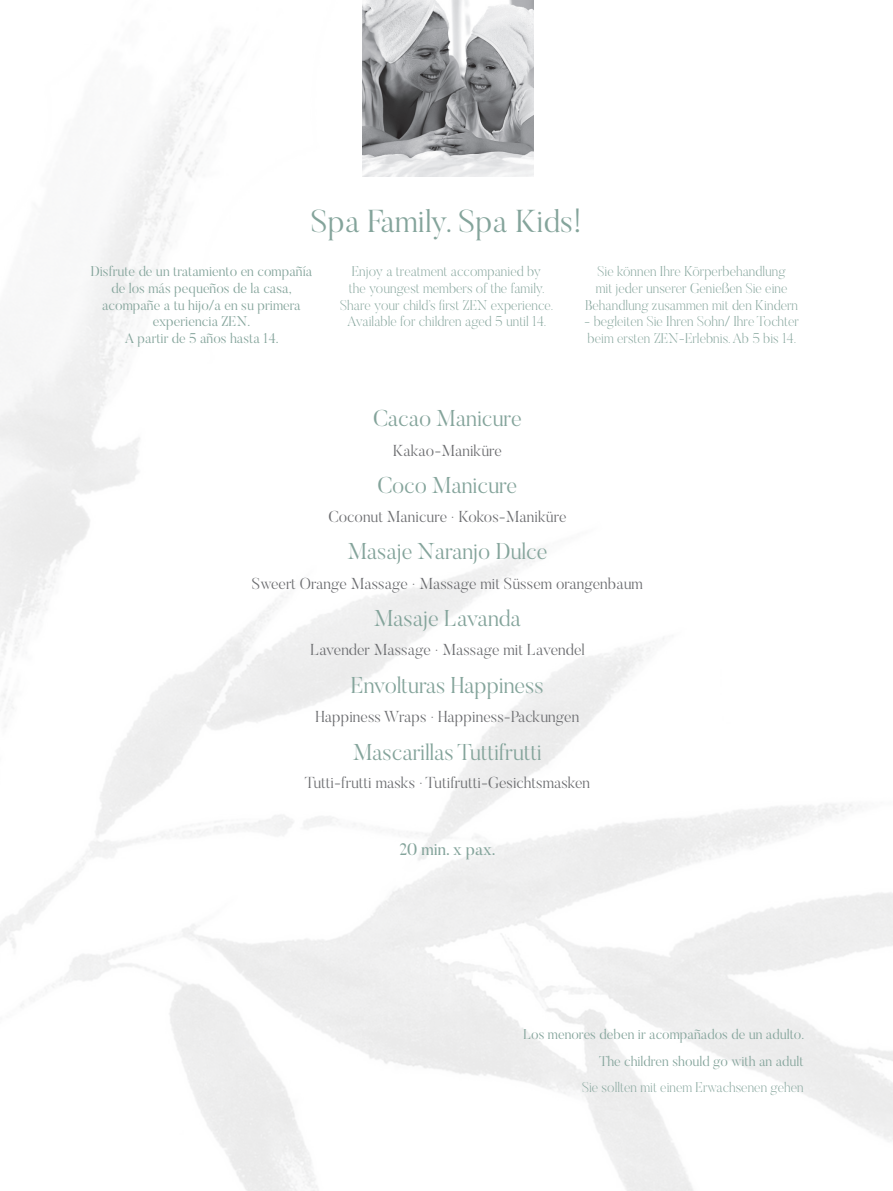
<style>
.page{position:relative;width:893px;height:1191px;background:#fff}
.page>*{position:absolute;margin:0;border:0;box-sizing:border-box;transform-origin:0 0}
.Titulo_ESP{font:300 31.5px "Butler";color:#84a49b}
.t1{font:300 22.75px "Butler";letter-spacing:-.01em;color:#84a49b}
.t2{font:16.62px "Butler";letter-spacing:-.005em;color:#84a49b}
.t3{font:300 15.75px "Butler";color:#6c6d70}
.Titulo_ESP-2{font:200 14px/16.8px "Butler";color:#84a49b;text-align:center}
.Titulo_ESP-3{font:300 14px/16.8px "Butler";color:#84a49b;text-align:center}
</style>
<div class="page">
<img style="left:362px;top:0;width:171px;height:176px">
<p class="Titulo_ESP" style="left:311px;top:201px;width:273px">Spa Family. Spa Kids!</p>
<p class="Titulo_ESP-3" style="left:90px;top:263px;width:223px">Disfrute de un tratamiento en compañía de los más pequeños de la casa, acompañe a tu hijo/a en su primera experiencia ZEN.<br>A partir de 5 años hasta 14.</p>
<p class="Titulo_ESP-2" style="left:340px;top:263px;width:215px">Enjoy a treatment accompanied by<br>the youngest members of the family.<br>Share your child’s first ZEN experience.<br>Available for children aged 5 until 14.</p>
<p class="Titulo_ESP-2" style="left:585px;top:263px;width:214px">Sie können Ihre Körperbehandlung<br>mit jeder unserer Genießen Sie eine<br>Behandlung zusammen mit den Kindern</p>
<p class="Titulo_ESP-2" style="left:584px;top:313px;width:216px;text-align:left">- begleiten Sie Ihren Sohn/ Ihre Tochter beim ersten ZEN-Erlebnis. Ab 5 bis 14.</p>
<p class="t1" style="left:373px;top:404px;width:150px">Cacao Manicure</p>
<p class="t3" style="left:393px;top:440px;width:111px">Kakao-Maniküre</p>
<p class="t1" style="left:377px;top:471px;width:141px">Coco Manicure</p>
<p class="t3" style="left:328px;top:507px;width:240px">Coconut Manicure · Kokos-Maniküre</p>
<p class="t1" style="left:347px;top:537px;width:202px">Masaje Naranjo Dulce</p>
<p class="t3" style="left:252px;top:574px;width:393px">Sweert Orange Massage · Massage mit Süssem orangenbaum</p>
<p class="t1" style="left:374px;top:604px;width:149px">Masaje Lavanda</p>
<p class="t3" style="left:310px;top:640px;width:276px">Lavender Massage · Massage mit Lavendel</p>
<p class="t1" style="left:351px;top:670px;width:194px">Envolturas Happiness</p>
<p class="t3" style="left:315px;top:707px;width:265px">Happiness Wraps · Happiness-Packungen</p>
<p class="t1" style="left:353px;top:737px;width:191px">Mascarillas Tuttifrutti</p>
<p class="t3" style="left:305px;top:773px;width:287px">Tutti-frutti masks · Tutifrutti-Gesichtsmasken</p>
<p class="t2" style="left:399px;top:839px;width:98px">20 min. x pax.</p>
<p class="Titulo_ESP-3" style="left:523px;top:1025px;width:283px">Los menores deben ir acompañados de un adulto.</p>
<p class="Titulo_ESP-3" style="left:599px;top:1052px;width:206px">The children should go with an adult</p>
<p class="Titulo_ESP-2" style="left:582px;top:1079px;width:223px">Sie sollten mit einem Erwachsenen gehen</p>
</div>
